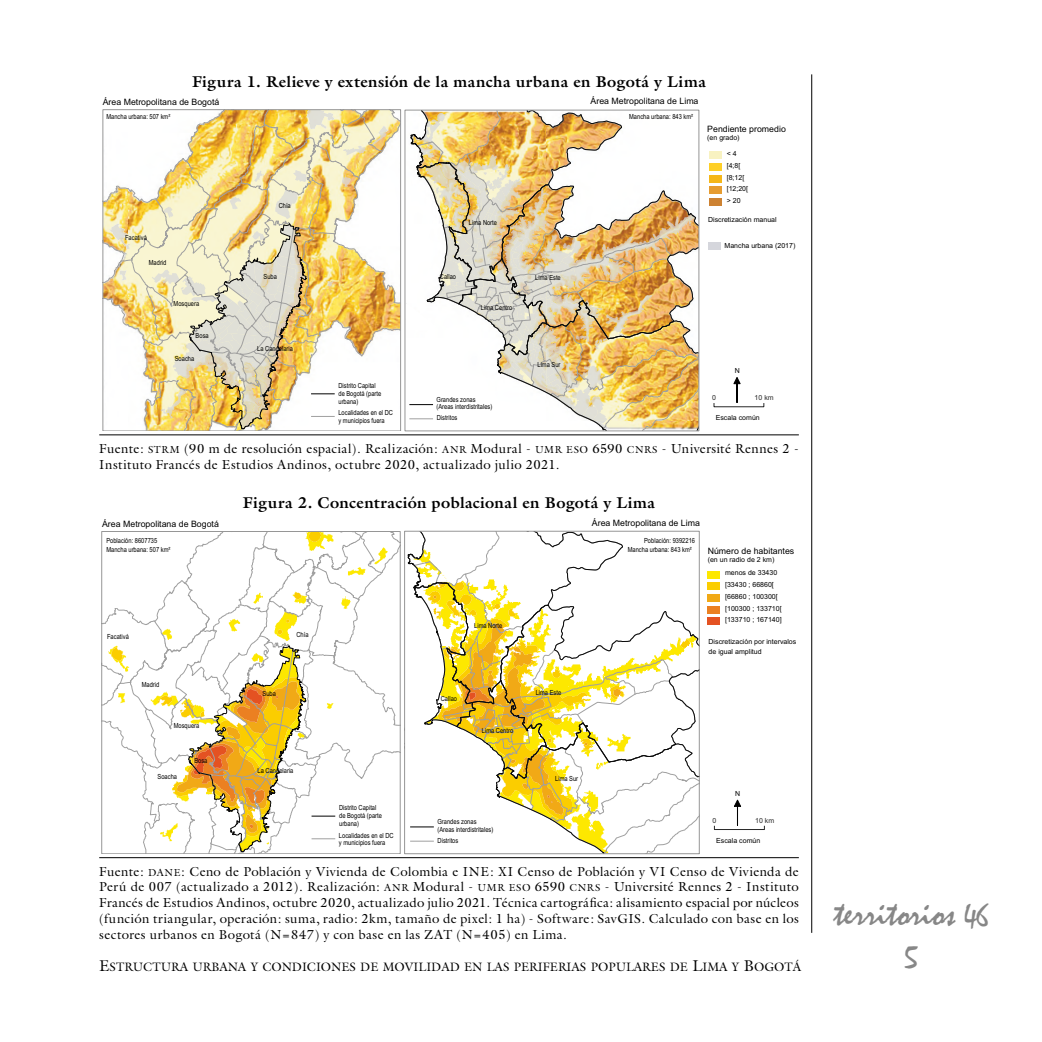
<style>
.page{position:relative;width:1042px;height:1042px;background:#fff}
.page>*{position:absolute;margin:0;border:0;box-sizing:border-box;transform-origin:0 0}
.t1{font:37.62px "Mistral";letter-spacing:-.01em;color:#878787}
.t2{font:33.25px "Mistral";color:#878787}
._15Tit_grafico{font:700 15.75px "Galliard";letter-spacing:.025em;color:#000}
._16Fte_grafico{font:13.12px/15.8px "Galliard";letter-spacing:.03em;color:#000}
.t3{font:12.25px "Galliard";color:#000}
.t4{font:8.75px "Arial";color:#000}
.t5{font:7px/7.7px "Arial Narrow";color:#000}
.t6{font:7px/11.7px "Arial";color:#000}
.t7{font:7px "Arial";color:#282828}
.s1{font-size:10.15px}
.s2{font-style:inherit}
.s3{font-size:15.75px}
.s4{font-size:31.5px}
</style>
<div class="page">
<hr style="left:811px;top:74px;width:1px;height:859px;background:#000">
<hr style="left:99px;top:434px;width:700px;height:1px;background:#000">
<hr style="left:99px;top:857px;width:700px;height:1px;background:#000">
<svg style="left:734px;top:377px;width:6px;height:25px"></svg>
<div style="left:714px;top:403px;width:50px;height:4px;border:1px solid #282828"></div>
<div style="left:709px;top:152px;width:13px;height:7px;background:#f8f2c1"></div>
<div style="left:709px;top:163px;width:13px;height:8px;background:#fecf27"></div>
<div style="left:709px;top:175px;width:13px;height:7px;background:#f5b719"></div>
<div style="left:709px;top:187px;width:13px;height:7px;background:#e69c31"></div>
<div style="left:709px;top:198px;width:13px;height:8px;background:#cd8232"></div>
<div style="left:709px;top:242px;width:12px;height:8px;background:#d5d6dc"></div>
<img style="left:103px;top:110px;width:596px;height:321px">
<svg style="left:734px;top:800px;width:7px;height:25px"></svg>
<div style="left:708px;top:571px;width:12px;height:7px;background:#fde800"></div>
<div style="left:708px;top:582px;width:12px;height:8px;background:#fbcd00"></div>
<div style="left:708px;top:594px;width:12px;height:8px;background:#f1a916"></div>
<div style="left:708px;top:606px;width:12px;height:7px;background:#eb8022"></div>
<div style="left:708px;top:618px;width:12px;height:7px;background:#e45222"></div>
<svg style="left:102px;top:531px;width:597px;height:323px"></svg>
<p class="_15Tit_grafico" style="left:192px;top:71px;width:515px">Figura 1. Relieve y extensión de la mancha urbana en Bogotá y Lima</p>
<p class="t4" style="left:103px;top:96px;width:118px">Área Metropolitana de Bogotá</p>
<p class="t4" style="left:590px;top:95px;width:109px">Área Metropolitana de Lima</p>
<p class="t5" style="left:106px;top:112px;width:65px">Mancha urbana: 507 km²</p>
<p class="t5" style="left:629px;top:112px;width:65px">Mancha urbana: 843 km²</p>
<p class="t5" style="left:125px;top:233px;width:23px">Facativá</p>
<p class="t5" style="left:149px;top:258px;width:19px">Madrid</p>
<p class="t5" style="left:174px;top:300px;width:27px">Mosquera</p>
<p class="t5" style="left:196px;top:331px;width:15px">Bosa</p>
<p class="t5" style="left:175px;top:354px;width:21px">Soacha</p>
<p class="t5" style="left:279px;top:201px;width:14px">Chía</p>
<p class="t5" style="left:264px;top:272px;width:15px">Suba</p>
<p class="t5" style="left:257px;top:344px;width:37px">La Candelaria</p>
<p class="t5" style="left:469px;top:218px;width:30px">Lima Norte</p>
<p class="t5" style="left:440px;top:272px;width:18px">Callao</p>
<p class="t5" style="left:481px;top:304px;width:33px">Lima Centro</p>
<p class="t5" style="left:535px;top:273px;width:27px">Lima Este</p>
<p class="t5" style="left:537px;top:360px;width:24px">Lima Sur</p>
<p class="t4" style="left:707px;top:123px;width:80px">Pendiente promedio</p>
<p class="t6" style="left:707px;top:132px;width:34px">(en grado)</p>
<p class="t6" style="left:727px;top:148px;width:23px">&lt; 4 [4;8[ [8;12[ [12;20[ &gt; 20</p>
<p class="t6" style="left:724px;top:239px;width:72px">Mancha urbana (2017)</p>
<p class="t6" style="left:708px;top:213px;width:70px">Discretización manual</p>
<p class="t6" style="left:735px;top:365px;width:7px">N</p>
<p class="t5" style="left:338px;top:381px;width:39px">Distrito Capital</p>
<p class="t5" style="left:338px;top:389px;width:44px">de Bogotá (parte urbana)</p>
<p class="t7" style="left:712px;top:393px;width:5px">0</p>
<p class="t7" style="left:754px;top:393px;width:21px">10 km</p>
<p class="t5" style="left:437px;top:395px;width:41px">Grandes zonas</p>
<p class="t5" style="left:436px;top:403px;width:57px">(Areas interdistritales)</p>
<p class="t5" style="left:338px;top:409px;width:56px">Localidades en el DC y municipios fuera</p>
<p class="t5" style="left:437px;top:414px;width:22px">Distritos</p>
<p class="_16Fte_grafico" style="left:99px;top:440px;width:701px">Fuente: <span class="s1">STRM</span> (90 m de resolución espacial). Realización: <span class="s1">ANR</span> Modural - <span class="s1">UMR ESO</span> <span class="s2">6590</span> <span class="s1">CNRS</span> - Université Rennes 2 -<br>Instituto Francés de Estudios Andinos, octubre 2020, actualizado julio 2021.</p>
<p class="_15Tit_grafico" style="left:243px;top:493px;width:414px">Figura 2. Concentración poblacional en Bogotá y Lima</p>
<p class="t6" style="left:716px;top:412px;width:46px">Escala común</p>
<p class="t4" style="left:102px;top:518px;width:118px">Área Metropolitana de Bogotá</p>
<p class="t4" style="left:592px;top:517px;width:110px">Área Metropolitana de Lima</p>
<p class="t5" style="left:106px;top:536px;width:52px">Población: 8607735</p>
<p class="t5" style="left:644px;top:536px;width:52px">Población: 9392216</p>
<p class="t5" style="left:106px;top:545px;width:66px">Mancha urbana: 507 km²</p>
<p class="t5" style="left:628px;top:545px;width:66px">Mancha urbana: 843 km²</p>
<p class="t5" style="left:107px;top:632px;width:23px">Facativá</p>
<p class="t5" style="left:142px;top:680px;width:19px">Madrid</p>
<p class="t5" style="left:174px;top:722px;width:27px">Mosquera</p>
<p class="t5" style="left:194px;top:757px;width:15px">Bosa</p>
<p class="t5" style="left:158px;top:772px;width:21px">Soacha</p>
<p class="t5" style="left:296px;top:630px;width:14px">Chía</p>
<p class="t5" style="left:262px;top:689px;width:15px">Suba</p>
<p class="t5" style="left:258px;top:766px;width:37px">La Candelaria</p>
<p class="t5" style="left:474px;top:622px;width:30px">Lima Norte</p>
<p class="t5" style="left:441px;top:694px;width:18px">Callao</p>
<p class="t5" style="left:482px;top:726px;width:33px">Lima Centro</p>
<p class="t5" style="left:536px;top:688px;width:27px">Lima Este</p>
<p class="t5" style="left:555px;top:775px;width:25px">Lima Sur</p>
<p class="t4" style="left:708px;top:545px;width:88px">Número de habitantes</p>
<p class="t6" style="left:725px;top:553px;width:54px;line-height:13.1px;text-indent:-17px">(en un radio de 2 km) menos de 33430</p>
<p class="t6" style="left:725px;top:579px;width:58px">[33430 ; 66860[ [66860 ; 100300[ [100300 ; 133710[ [133710 ; 167140]</p>
<p class="t6" style="left:708px;top:637px;width:89px;line-height:9.8px">Discretización por intervalos de igual amplitud</p>
<p class="t6" style="left:735px;top:787px;width:7px">N</p>
<p class="t5" style="left:339px;top:803px;width:39px">Distrito Capital</p>
<p class="t5" style="left:339px;top:811px;width:44px">de Bogotá (parte urbana)</p>
<p class="t7" style="left:712px;top:815px;width:5px">0</p>
<p class="t7" style="left:755px;top:815px;width:21px">10 km</p>
<p class="t5" style="left:437px;top:817px;width:41px">Grandes zonas</p>
<p class="t5" style="left:437px;top:825px;width:57px">(Areas interdistritales)</p>
<p class="t5" style="left:339px;top:831px;width:56px">Localidades en el DC y municipios fuera</p>
<p class="t5" style="left:438px;top:836px;width:22px">Distritos</p>
<p class="_16Fte_grafico" style="left:99px;top:863px;width:701px;text-align:justify">Fuente: <span class="s1">DANE</span><span class="s2">:</span> Ceno de Población y Vivienda de Colombia e INE: XI Censo de Población y VI Censo de Vivienda de Perú de 007 (actualizado a 2012). Realización: <span class="s1">ANR</span> Modural - <span class="s1">UMR ESO</span> <span class="s2">6590</span> <span class="s1">CNRS</span> - Université Rennes 2 - Instituto Francés de Estudios Andinos, octubre 2020, actualizado julio 2021. Técnica cartográfica: alisamiento espacial por núcleos (función triangular, operación: suma, radio: 2km, tamaño de pixel: 1 ha) - Software: SavGIS. Calculado con base en los sectores urbanos en Bogotá (N=847) y con base en las ZAT (N=405) en Lima.</p>
<p class="t6" style="left:716px;top:834px;width:46px">Escala común</p>
<p class="t3" style="left:99px;top:959px;width:703px"><span class="s3">E</span>STRUCTURA URBANA Y CONDICIONES DE MOVILIDAD EN LAS PERIFERIAS POPULARES DE <span class="s3">L</span>IMA Y <span class="s3">B</span>OGOTÁ</p>
<h1 class="t1" style="left:834px;top:892px;width:156px">territorios <span class="s4">46</span></h1>
<h2 class="t2" style="left:905px;top:938px;width:15px">5</h2>
</div>
